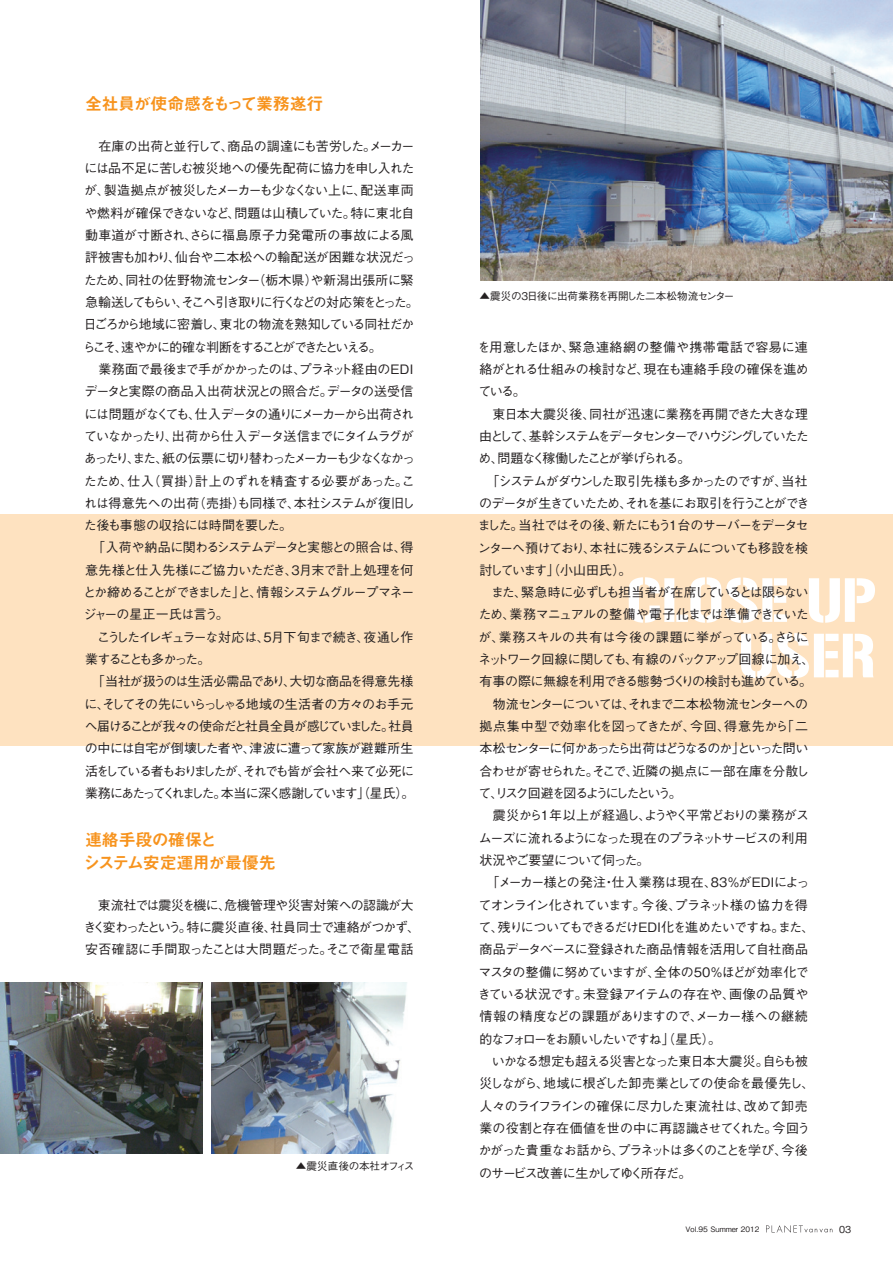
<style>
.page{position:relative;width:893px;height:1263px;background:#fff}
.page>*{position:absolute;margin:0;border:0;box-sizing:border-box;transform-origin:0 0}
.t1{font:16.95px/22.4px "Midashi Go Pro MB31";letter-spacing:-.025em;color:#f7931d}
.t2{font:500 12.9px/22.4px "Gothic BBB Pro";letter-spacing:-.07em;color:#231f20}
.t3{font:500 12.9px/22.4px "Gothic BBB Pro";letter-spacing:-.04em;color:#231f20}
.t4{font:500 10.65px "Gothic BBB Pro";letter-spacing:-.05em;color:#231f20}
.t5{font:500 10.65px "Gothic BBB Pro";letter-spacing:-.03em;color:#231f20}
.t6{font:500 9.6px "Gothic BBB Pro";color:#231f20}
.t7{font:500 7.5px "Gothic BBB Pro";color:#231f20}
</style>
<div class="page">
<div style="left:0;top:515px;width:893px;height:231px;background:#fee2c0"></div>
<svg style="left:741px;top:633px;width:133px;height:45px"></svg>
<svg style="left:629px;top:577px;width:246px;height:46px"></svg>
<img style="left:480px;top:0;width:413px;height:281px">
<img style="left:212px;top:982px;width:195px;height:172px">
<img style="left:0;top:982px;width:203px;height:172px">
<svg style="left:766px;top:1225px;width:66px;height:8px"></svg>
<h1 class="t1" style="left:85px;top:90px;width:240px">全社員が使命感をもって業務遂行</h1>
<p class="t2" style="left:83px;top:133px;width:338px">　在庫の出荷と並行して、商品の調達にも苦労した。メーカーには品不足に苦しむ被災地への優先配荷に協力を申し入れたが、製造拠点が被災したメーカーも少なくない上に、配送車両や燃料が確保できないなど、問題は山積していた。特に東北自動車道が寸断され、さらに福島原子力発電所の事故による風評被害も加わり、仙台や二本松への輸配送が困難な状況だったため、同社の佐野物流センター（栃木県）や新潟出張所に緊急輸送してもらい、そこへ引き取りに行くなどの対応策をとった。日ごろから地域に密着し、東北の物流を熟知している同社だからこそ、速やかに的確な判断をすることができたといえる。<br>　業務面で最後まで手がかかったのは、プラネット経由のＥＤＩデータと実際の商品入出荷状況との照合だ。データの送受信には問題がなくても、仕入データの通りにメーカーから出荷されていなかったり、出荷から仕入データ送信までにタイムラグがあったり、また、紙の伝票に切り替わったメーカーも少なくなかったため、仕入（買掛）計上のずれを精査する必要があった。これは得意先への出荷（売掛）も同様で、本社システムが復旧した後も事態の収拾には時間を要した。<br>　「入荷や納品に関わるシステムデータと実態との照合は、得意先様と仕入先様にご協力いただき、3月末で計上処理を何とか締めることができました」と、情報システムグループマネージャーの星正一氏は言う。<br>　こうしたイレギュラーな対応は、5月下旬まで続き、夜通し作業することも多かった。<br>　「当社が扱うのは生活必需品であり、大切な商品を得意先様に、そしてその先にいらっしゃる地域の生活者の方々のお手元へ届けることが我々の使命だと社員全員が感じていました。社員の中には自宅が倒壊した者や、津波に遭って家族が避難所生活をしている者もおりましたが、それでも皆が会社へ来て必死に業務にあたってくれました。本当に深く感謝しています」（星氏）。</p>
<h1 class="t1" style="left:84px;top:827px;width:194px">連絡手段の確保と<br>システム安定運用が最優先</h1>
<p class="t3" style="left:83px;top:892px;width:338px">　東流社では震災を機に、危機管理や災害対策への認識が大きく変わったという。特に震災直後、社員同士で連絡がつかず、安否確認に手間取ったことは大問題だった。そこで衛星電話</p>
<p class="t5" style="left:296px;top:1158px;width:120px">▲震災直後の本社オフィス</p>
<p class="t4" style="left:479px;top:287px;width:256px">▲震災の３日後に出荷業務を再開した二本松物流センター</p>
<p class="t2" style="left:478px;top:334px;width:338px">を用意したほか、緊急連絡網の整備や携帯電話で容易に連絡がとれる仕組みの検討など、現在も連絡手段の確保を進めている。<br>　東日本大震災後、同社が迅速に業務を再開できた大きな理由として、基幹システムをデータセンターでハウジングしていたため、問題なく稼働したことが挙げられる。<br>　「システムがダウンした取引先様も多かったのですが、当社のデータが生きていたため、それを基にお取引を行うことができました。当社ではその後、新たにもう1台のサーバーをデータセンターへ預けており、本社に残るシステムについても移設を検討しています」（小山田氏）。<br>　また、緊急時に必ずしも担当者が在席しているとは限らないため、業務マニュアルの整備や電子化までは準備できていたが、業務スキルの共有は今後の課題に挙がっている。さらにネットワーク回線に関しても、有線のバックアップ回線に加え、有事の際に無線を利用できる態勢づくりの検討も進めている。　物流センターについては、それまで二本松物流センターへの拠点集中型で効率化を図ってきたが、今回、得意先から「二本松センターに何かあったら出荷はどうなるのか」といった問い合わせが寄せられた。そこで、近隣の拠点に一部在庫を分散して、リスク回避を図るようにしたという。<br>　震災から1年以上が経過し、ようやく平常どおりの業務がスムーズに流れるようになった現在のプラネットサービスの利用状況やご要望について伺った。<br>　「メーカー様との発注・仕入業務は現在、83％がEDIによってオンライン化されています。今後、プラネット様の協力を得て、残りについてもできるだけEDI化を進めたいですね。また、商品データベースに登録された商品情報を活用して自社商品マスタの整備に努めていますが、全体の５０％ほどが効率化できている状況です。未登録アイテムの存在や、画像の品質や情報の精度などの課題がありますので、メーカー様への継続的なフォローをお願いしたいですね」（星氏）。<br>　いかなる想定も超える災害となった東日本大震災。自らも被災しながら、地域に根ざした卸売業としての使命を最優先し、人々のライフラインの確保に尽力した東流社は、改めて卸売業の役割と存在価値を世の中に再認識させてくれた。今回うかがった貴重なお話から、プラネットは多くのことを学び、今後のサービス改善に生かしてゆく所存だ。</p>
<p class="t7" style="left:685px;top:1223px;width:76px">Vol.95 Summer 2012</p>
<p class="t6" style="left:839px;top:1221px;width:14px">03</p>
</div>
